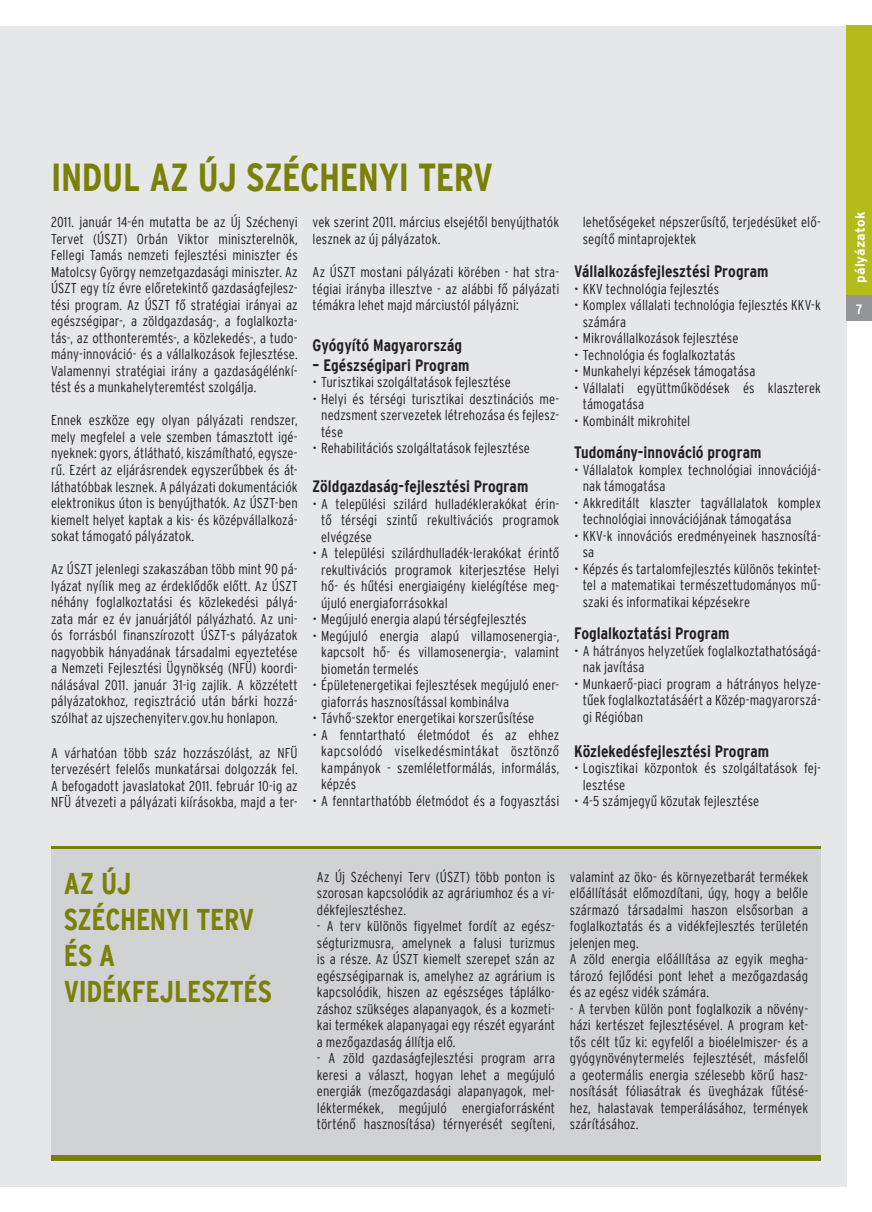
<style>
.page{position:relative;width:872px;height:1212px;background:#fff}
.page>*{position:absolute;margin:0;border:0;box-sizing:border-box;transform-origin:0 0}
.t1{font:39px "Interstate Bold Condensed HU";letter-spacing:-.005em;color:#798109}
.t2{font:30px/36px "Interstate Bold Condensed HU";letter-spacing:-.005em;color:#798109}
.t3{font:16.5px "Interstate Bold Condensed HU";color:#231f20}
.t4{font:14.25px/16.5px "Interstate Light Condensed HU";letter-spacing:.005em;color:#231f20;text-align:justify}
.t5{font:13.5px "Interstate Bold HU";letter-spacing:.005em;color:#fff}
.t6{font:13.5px "Interstate Bold Condensed HU";color:#fff}
</style>
<div class="page">
<div style="left:0;top:26px;width:846px;height:1160px;background:#e6e7e9"></div>
<div style="left:846px;top:26px;width:26px;height:270px;background:#b3bc1b"></div>
<div style="left:846px;top:296px;width:26px;height:25px;background:#939598"></div>
<div style="left:51px;top:846px;width:770px;height:315px;background:#d1d2d4"></div>
<hr style="left:51px;top:846px;width:770px;height:3px;background:#798109">
<div style="left:51px;top:1155px;width:770px;height:6px;background:#798109"></div>
<h1 class="t1" style="left:51px;top:155px;width:233px">Indul az Új Széche</h1>
<h1 class="t1" style="left:358px;top:155px;width:134px">nyi Terv</h1>
<p class="t4" style="left:51px;top:214px;width:248px">2011. január 14-én mutatta be az Új Széchenyi Tervet (ÚSZT) Orbán Viktor miniszterelnök, Fellegi Tamás nemzeti fejlesztési miniszter és Matolcsy György nemzetgazdasági miniszter. Az ÚSZT egy tíz évre előretekintő gazdaságfejlesz&shy;tési program. Az ÚSZT fő stratégiai irányai az egészségipar-, a zöldgazdaság-, a foglalkozta&shy;tás-, az otthonteremtés-, a közlekedés-, a tudo&shy;mány-innováció- és a vállalkozások fejlesztése.<br>Valamennyi stratégiai irány a gazdaságélénkí&shy;tést és a munkahelyteremtést szolgálja.</p>
<p class="t4" style="left:51px;top:412px;width:248px">Ennek eszköze egy olyan pályázati rendszer, mely megfelel a vele szemben támasztott igé&shy;nyeknek: gyors, átlátható, kiszámítható, egysze&shy;rű. Ezért az eljárásrendek egyszerűbbek és át&shy;láthatóbbak lesznek. A pályázati dokumentációk elektronikus úton is benyújthatók. Az ÚSZT-ben kiemelt helyet kaptak a kis- és középvállalkozá&shy;sokat támogató pályázatok.</p>
<p class="t4" style="left:51px;top:561px;width:248px">Az ÚSZT jelenlegi szakaszában több mint 90 pá&shy;lyázat nyílik meg az érdeklődők előtt. Az ÚSZT néhány foglalkoztatási és közlekedési pályá&shy;zata már ez év januárjától pályázható. Az uni&shy;ós forrásból finanszírozott ÚSZT-s pályázatok nagyobbik hányadának társadalmi egyeztetése a Nemzeti Fejlesztési Ügynökség (NFÜ) koordi&shy;nálásával 2011. január 31-ig zajlik. A közzétett pályázatokhoz, regisztráció után bárki hozzá&shy;szólhat az ujszechenyiterv.gov.hu honlapon.</p>
<p class="t4" style="left:51px;top:744px;width:248px">A várhatóan több száz hozzászólást, az NFÜ tervezésért felelős munkatársai dolgozzák fel.<br>A befogadott javaslatokat 2011. február 10-ig az NFÜ átvezeti a pályázati kiírásokba, majd a ter-</p>
<p class="t4" style="left:313px;top:214px;width:248px">vek szerint 2011. március elsejétől benyújthatók lesznek az új pályázatok.</p>
<p class="t4" style="left:313px;top:264px;width:248px">Az ÚSZT mostani pályázati körében - hat stra&shy;tégiai irányba illesztve - az alábbi fő pályázati témákra lehet majd márciustól pályázni:</p>
<p class="t3" style="left:313px;top:336px;width:151px">Gyógyító Magyarország</p>
<p class="t3" style="left:313px;top:355px;width:158px">– Egészségipari Program</p>
<p class="t4" style="left:313px;top:374px;width:200px">• Turisztikai szolgáltatások fejlesztése</p>
<p class="t4" style="left:321px;top:390px;width:240px;text-indent:-9px">• Helyi és térségi turisztikai desztinációs me&shy;nedzsment szervezetek létrehozása és fejlesz&shy;tése</p>
<p class="t4" style="left:313px;top:440px;width:219px">• Rehabilitációs szolgáltatások fejlesztése</p>
<p class="t3" style="left:313px;top:477px;width:217px">Zöldgazdaság-fejlesztési Program</p>
<p class="t4" style="left:321px;top:495px;width:240px;text-indent:-9px">• A települési szilárd hulladéklerakókat érin&shy;tő térségi szintű rekultivációs programok elvégzése</p>
<p class="t4" style="left:321px;top:545px;width:240px;text-indent:-9px">• A települési szilárdhulladék-lerakókat érintő rekultivációs programok kiterjesztése Helyi hő- és hűtési energiaigény kielégítése meg&shy;újuló energiaforrásokkal</p>
<p class="t4" style="left:313px;top:611px;width:215px">• Megújuló energia alapú térségfejlesztés</p>
<p class="t4" style="left:321px;top:627px;width:240px;text-indent:-9px">• Megújuló energia alapú villamosenergia-, kapcsolt hő- és villamosenergia-, valamint biometán termelés</p>
<p class="t4" style="left:321px;top:677px;width:240px;text-indent:-9px">• Épületenergetikai fejlesztések megújuló ener&shy;giaforrás hasznosítással kombinálva</p>
<p class="t4" style="left:313px;top:710px;width:223px">• Távhő-szektor energetikai korszerűsítése</p>
<p class="t4" style="left:321px;top:726px;width:240px;text-indent:-9px">• A fenntartható életmódot és az ehhez kapcsolódó viselkedésmintákat ösztönző kampányok - szemléletformálás, informálás, képzés</p>
<p class="t4" style="left:313px;top:792px;width:248px">• A fenntarthatóbb életmódot és a fogyasztási</p>
<p class="t4" style="left:583px;top:214px;width:240px">lehetőségeket népszerűsítő, terjedésüket elő&shy;segítő mintaprojektek</p>
<p class="t3" style="left:574px;top:262px;width:196px">Vállalkozásfejlesztési Program</p>
<p class="t4" style="left:574px;top:280px;width:146px">• KKV technológia fejlesztés</p>
<p class="t4" style="left:583px;top:297px;width:240px;text-indent:-9px">• Komplex vállalati technológia fejlesztés KKV-k számára</p>
<p class="t4" style="left:574px;top:330px;width:166px">• Mikrovállalkozások fejlesztése</p>
<p class="t4" style="left:574px;top:346px;width:163px">• Technológia és foglalkoztatás</p>
<p class="t4" style="left:574px;top:363px;width:183px">• Munkahelyi képzések támogatása</p>
<p class="t4" style="left:583px;top:379px;width:240px;text-indent:-9px">• Vállalati együttműködések és klaszterek támogatása</p>
<p class="t4" style="left:574px;top:412px;width:118px">• Kombinált mikrohitel</p>
<p class="t3" style="left:574px;top:443px;width:189px">Tudomány-innováció program</p>
<p class="t4" style="left:583px;top:461px;width:240px;text-indent:-9px">• Vállalatok komplex technológiai innovációjá&shy;nak támogatása</p>
<p class="t4" style="left:583px;top:494px;width:240px;text-indent:-9px">• Akkreditált klaszter tagvállalatok komplex technológiai innovációjának támogatása</p>
<p class="t4" style="left:583px;top:527px;width:240px;text-indent:-9px">• KKV-k innovációs eredményeinek hasznosítá&shy;sa</p>
<p class="t4" style="left:583px;top:560px;width:240px;text-indent:-9px">• Képzés és tartalomfejlesztés különös tekintet&shy;tel a matematikai természettudományos mű&shy;szaki és informatikai képzésekre</p>
<p class="t3" style="left:574px;top:624px;width:157px">Foglalkoztatási Program</p>
<p class="t4" style="left:583px;top:642px;width:240px;text-indent:-9px">• A hátrányos helyzetűek foglalkoztathatóságá&shy;nak javítása</p>
<p class="t4" style="left:583px;top:675px;width:240px;text-indent:-9px">• Munkaerő-piaci program a hátrányos helyze&shy;tűek foglalkoztatásáért a Közép-magyarorszá&shy;gi Régióban</p>
<p class="t3" style="left:574px;top:742px;width:196px">Közlekedésfejlesztési Program</p>
<p class="t4" style="left:583px;top:760px;width:240px;text-indent:-9px">• Logisztikai központok és szolgáltatások fej&shy;lesztése</p>
<p class="t4" style="left:574px;top:793px;width:186px">• 4-5 számjegyű közutak fejlesztése</p>
<h2 class="t2" style="left:64px;top:865px;width:62px">Az Új<br>Széche</h2>
<h2 class="t2" style="left:150px;top:901px;width:104px">nyi Terv</h2>
<h2 class="t2" style="left:64px;top:937px;width:50px">és a vidékfejlesztés</h2>
<p class="t4" style="left:317px;top:868px;width:240px">Az Új Széchenyi Terv (ÚSZT) több ponton is szorosan kapcsolódik az agráriumhoz és a vi&shy;dékfejlesztéshez.</p>
<p class="t4" style="left:317px;top:918px;width:240px">- A terv különös figyelmet fordít az egész&shy;ségturizmusra, amelynek a falusi turizmus is a része. Az ÚSZT kiemelt szerepet szán az egészségiparnak is, amelyhez az agrárium is kapcsolódik, hiszen az egészséges táplálko&shy;záshoz szükséges alapanyagok, és a kozmeti&shy;kai termékek alapanyagai egy részét egyaránt a mezőgazdaság állítja elő.</p>
<p class="t4" style="left:317px;top:1050px;width:240px">- A zöld gazdaságfejlesztési program arra keresi a választ, hogyan lehet a megújuló energiák (mezőgazdasági alapanyagok, mel&shy;léktermékek, megújuló energiaforrásként történő hasznosítása) térnyerését segíteni,</p>
<p class="t4" style="left:570px;top:868px;width:240px;text-align:left">valamint az öko- és környezetbarát termékek előállítását előmozdítani, úgy, hogy a belőle származó társadalmi haszon elsősorban a foglalkoztatás és a vidékfejlesztés területén jelenjen meg.<br>A zöld energia előállítása az egyik megha&shy;tározó fejlődési pont lehet a mezőgazdaság és az egész vidék számára.</p>
<p class="t4" style="left:570px;top:1000px;width:240px">- A tervben külön pont foglalkozik a növény&shy;házi kertészet fejlesztésével. A program ket&shy;tős célt tűz ki: egyfelől a bioélelmiszer- és a gyógynövénytermelés fejlesztését, másfelől a geotermális energia szélesebb körű hasz&shy;nosítását fóliasátrak és üvegházak fűtésé&shy;hez, halastavak temperálásához, termények szárításához.</p>
<p class="t5" style="left:852px;top:283px;width:72px;rotate:-90deg">pályázatok</p>
<p class="t6" style="left:856px;top:301px;width:8px">7</p>
</div>
